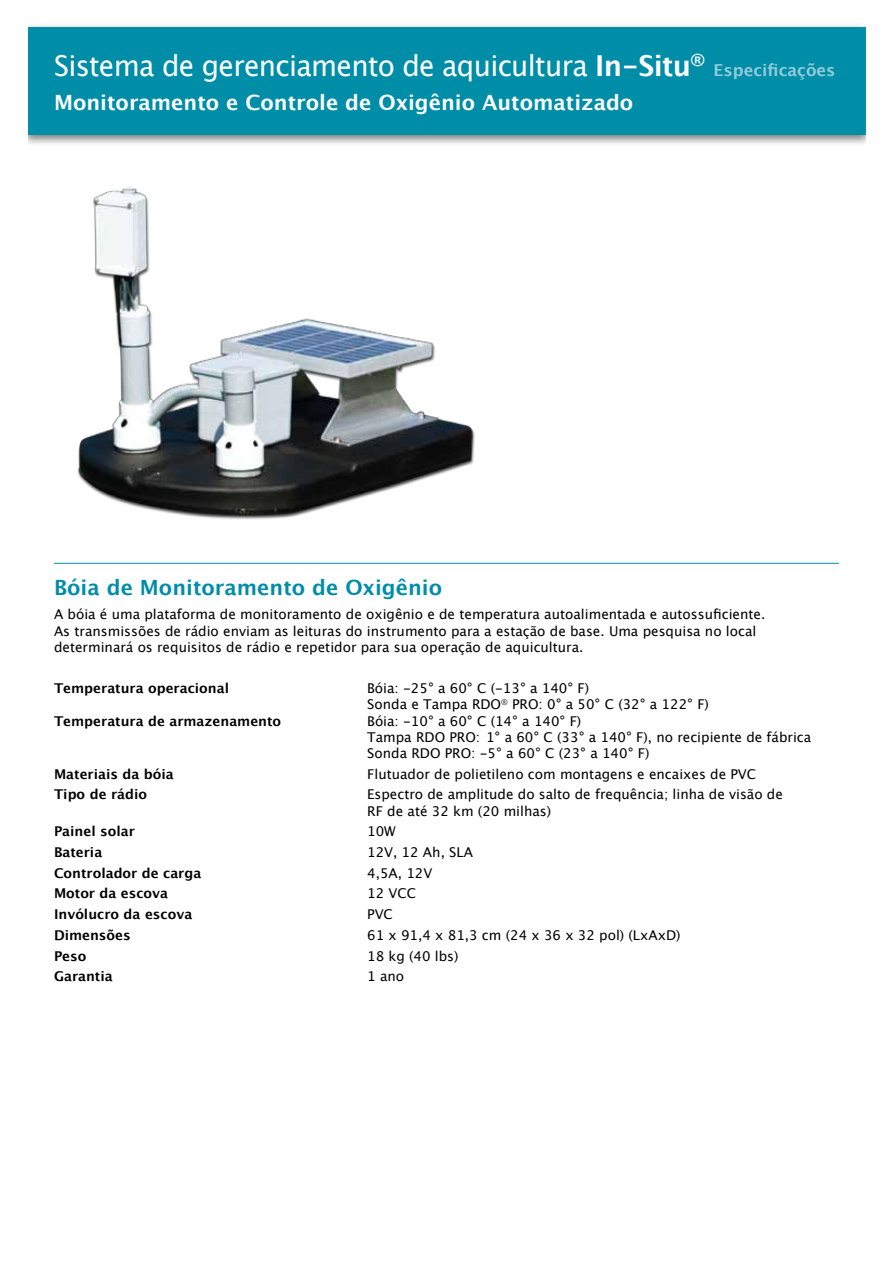
<style>
.page{position:relative;width:893px;height:1263px;background:#fff}
.page>*{position:absolute;margin:0;border:0;box-sizing:border-box;transform-origin:0 0}
.t1{font:28.8px "Lucida Grande";letter-spacing:-.025em;color:#fff}
.t2{font:700 21px "Lucida Grande";color:#fff}
.t3{font:700 21px "Lucida Grande";color:#008da8}
.t4{font:700 16.5px "Lucida Grande";color:#94cbd9}
.t5{font:13.5px/16.2px "Lucida Grande";color:#000}
.t6{font:700 13.5px "Lucida Grande";color:#000}
.s1{font-weight:700}
</style>
<div class="page">
<div style="left:19px;top:23px;width:855px;height:124px;background:#000;opacity:.5"></div>
<div style="left:27px;top:27px;width:839px;height:108px;background:#008da8"></div>
<div style="left:0;top:0;width:27px;height:156px;background:#fff"></div>
<div style="left:866px;top:0;width:27px;height:156px;background:#fff"></div>
<img style="left:77px;top:187px;width:398px;height:333px">
<hr style="left:54px;top:563px;width:785px;height:1px;background:#008da8">
<h1 class="t1" style="left:54px;top:49px;width:653px">Sistema de gerenciamento de aquicultura <span class="s1">In-Situ</span><sup>®</sup></h1>
<p class="t4" style="left:714px;top:57px;width:123px">Especificações</p>
<h2 class="t2" style="left:54px;top:85px;width:581px">Monitoramento e Controle de Oxigênio Automatizado</h2>
<h2 class="t3" style="left:54px;top:570px;width:390px">Bóia de Monitoramento de Oxigênio</h2>
<p class="t5" style="left:54px;top:607px;width:713px">A bóia é uma plataforma de monitoramento de oxigênio e de temperatura autoalimentada e autossuficiente.<br>As transmissões de rádio enviam as leituras do instrumento para a estação de base. Uma pesquisa no local determinará os requisitos de rádio e repetidor para sua operação de aquicultura.</p>
<p class="t6" style="left:54px;top:677px;width:177px">Temperatura operacional</p>
<p class="t5" style="left:367px;top:680px;width:343px">Bóia: -25° a 60° C (-13° a 140° F)<br>Sonda e Tampa RDO<sup>®</sup> PRO: 0° a 50° C (32° a 122° F)</p>
<p class="t6" style="left:54px;top:710px;width:229px">Temperatura de armazenamento</p>
<p class="t5" style="left:367px;top:713px;width:446px">Bóia: -10° a 60° C (14° a 140° F)<br>Tampa RDO PRO: 1° a 60° C (33° a 140° F), no recipiente de fábrica<br>Sonda RDO PRO: -5° a 60° C (23° a 140° F)</p>
<p class="t6" style="left:54px;top:763px;width:121px">Materiais da bóia</p>
<p class="t5" style="left:367px;top:766px;width:390px">Flutuador de polietileno com montagens e encaixes de PVC</p>
<p class="t6" style="left:54px;top:784px;width:95px">Tipo de rádio</p>
<p class="t5" style="left:367px;top:787px;width:417px">Espectro de amplitude do salto de frequência; linha de visão de<br>RF de até 32 km (20 milhas)</p>
<p class="t6" style="left:54px;top:821px;width:82px">Painel solar</p>
<p class="t5" style="left:367px;top:824px;width:30px">10W</p>
<p class="t6" style="left:54px;top:841px;width:50px">Bateria</p>
<p class="t5" style="left:367px;top:844px;width:107px">12V, 12 Ah, SLA</p>
<p class="t6" style="left:54px;top:862px;width:149px">Controlador de carga</p>
<p class="t5" style="left:367px;top:865px;width:67px">4,5A, 12V</p>
<p class="t6" style="left:54px;top:883px;width:116px">Motor da escova</p>
<p class="t5" style="left:367px;top:886px;width:50px">12 VCC</p>
<p class="t6" style="left:54px;top:903px;width:140px">Invólucro da escova</p>
<p class="t5" style="left:367px;top:906px;width:27px">PVC</p>
<p class="t6" style="left:54px;top:924px;width:78px">Dimensões</p>
<p class="t5" style="left:367px;top:927px;width:315px">61 x 91,4 x 81,3 cm (24 x 36 x 32 pol) (LxAxD)</p>
<p class="t6" style="left:54px;top:945px;width:34px">Peso</p>
<p class="t5" style="left:367px;top:948px;width:93px">18 kg (40 lbs)</p>
<p class="t6" style="left:54px;top:965px;width:60px">Garantia</p>
<p class="t5" style="left:367px;top:968px;width:38px">1 ano</p>
</div>
